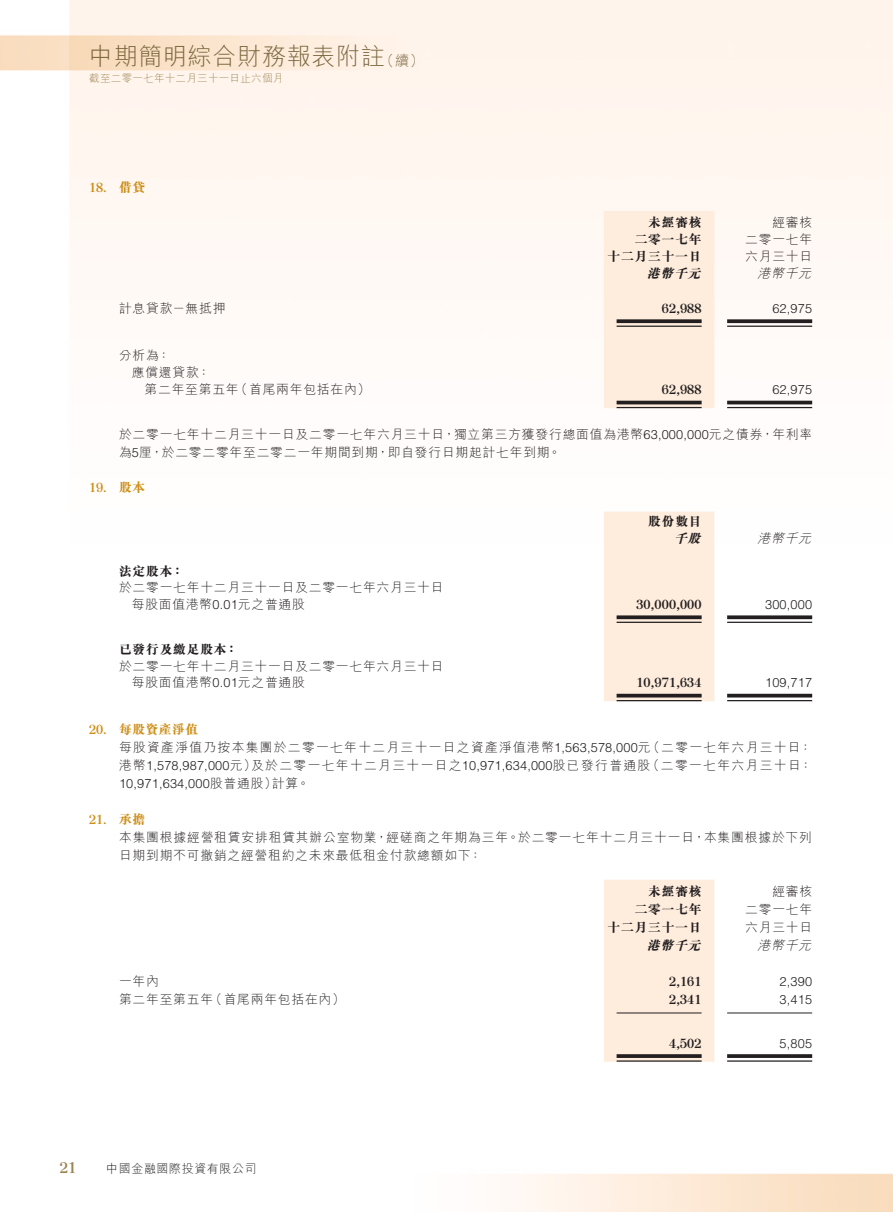
<style>
.page{position:relative;width:893px;height:1212px;background:#fff}
.page>*{position:absolute;margin:0;border:0;box-sizing:border-box;transform-origin:0 0}
.t1{font:300 24px "M Hei HK";letter-spacing:.03em;color:#79663d}
.t2{font:700 15px "Else NPL Std";color:#9b8452}
.t3{font:300 14.25px "M Hei HK";color:#79663d}
.Notes_section_body_t{font:300 12.75px/17.2px "M Hei HK";letter-spacing:.065em;color:#231f20}
.Body_Text{font:300 12.75px "M Hei HK";letter-spacing:.065em;color:#231f20}
.Notes_section_body_t-2{font:300 12.75px/18px "M Hei HK";letter-spacing:.105em;color:#231f20}
.Notes_section_body_t-3{font:300 12.75px "Helvetica LT Std";letter-spacing:.015em;color:#231f20}
.Notes_section_body_t-4{font:300 12.75px "M Hei HK";letter-spacing:.11em;color:#231f20}
.Notes_section_body_t-5{font:800 12.75px "M Sung HK";letter-spacing:.065em;color:#231f20}
.Notes_section_body_t-6{font:700 12.75px "Else NPL Std";letter-spacing:.015em;color:#231f20}
.Body_Text-2{font:700 12.75px "Else NPL Std";letter-spacing:.015em;color:#231f20}
.Body_Text-3{font:800 12.75px "M Sung HK";letter-spacing:.065em;color:#231f20}
.Body_Text-4{font:300 12.75px "Helvetica LT Std";letter-spacing:.015em;color:#231f20}
.Notes_HD1{font:800 12.75px "M Sung HK";letter-spacing:.045em;color:#cd8f19}
.Notes_HD1-2{font:700 12.75px "Else NPL Std";letter-spacing:-.005em;color:#cd8f19}
.Notes_section_body_t-7{font:italic 300 12.75px "M Hei HK";color:#231f20}
.Notes_section_body_t-8{font:italic 800 12.75px "M Sung HK";color:#231f20}
.Body_Text-5{font:italic 300 12.75px "M Hei HK";color:#231f20}
.Body_Text-6{font:italic 800 12.75px "M Sung HK";color:#231f20}
.t4{font:300 12px "M Hei HK";letter-spacing:.05em;color:#231f20}
.t5{font:300 10.5px "M Hei HK";letter-spacing:.03em;color:#9b8452}
.s1{font-family:"Helvetica LT Std"}
.s2{font-family:"M Hei HK"}
</style>
<div class="page">
<div style="left:604px;top:211px;width:110px;height:197px;background:#feeddd"></div>
<svg style="left:617px;top:319px;width:85px;height:4px"></svg>
<hr style="left:617px;top:326px;width:85px;height:1px;background:#231f20">
<svg style="left:727px;top:319px;width:85px;height:4px"></svg>
<hr style="left:727px;top:326px;width:85px;height:1px;background:#231f20">
<hr style="left:617px;top:401px;width:85px;height:3px;background:#231f20">
<hr style="left:617px;top:407px;width:85px;height:1px;background:#231f20">
<hr style="left:727px;top:401px;width:85px;height:3px;background:#231f20">
<hr style="left:727px;top:407px;width:85px;height:1px;background:#231f20">
<div style="left:604px;top:512px;width:110px;height:189px;background:#feeddd"></div>
<svg style="left:617px;top:615px;width:85px;height:4px"></svg>
<hr style="left:617px;top:622px;width:85px;height:1px;background:#231f20">
<svg style="left:727px;top:615px;width:85px;height:4px"></svg>
<hr style="left:727px;top:622px;width:85px;height:1px;background:#231f20">
<hr style="left:617px;top:694px;width:85px;height:3px;background:#231f20">
<hr style="left:617px;top:700px;width:85px;height:1px;background:#231f20">
<hr style="left:727px;top:694px;width:85px;height:3px;background:#231f20">
<hr style="left:727px;top:700px;width:85px;height:1px;background:#231f20">
<div style="left:604px;top:880px;width:110px;height:182px;background:#feeddd"></div>
<hr style="left:617px;top:1012px;width:85px;height:1px;background:#231f20">
<hr style="left:727px;top:1012px;width:85px;height:1px;background:#231f20">
<svg style="left:617px;top:1054px;width:85px;height:4px"></svg>
<hr style="left:617px;top:1060px;width:85px;height:2px;background:#231f20">
<svg style="left:727px;top:1054px;width:85px;height:4px"></svg>
<hr style="left:727px;top:1060px;width:85px;height:2px;background:#231f20">
<h1 class="t1" style="left:89px;top:44px;width:297px">中期簡明綜合財務報表附註</h1>
<p class="t3" style="left:380px;top:54px;width:46px">（續(</p>
<p class="t5" style="left:89px;top:73px;width:195px">截至二零一七年十二月三十一日止六個月</p>
<p class="Notes_HD1-2" style="left:89px;top:180px;width:19px">18.</p>
<p class="Notes_HD1-2" style="left:89px;top:480px;width:19px">19.</p>
<p class="Notes_HD1-2" style="left:89px;top:722px;width:19px">20.</p>
<p class="Notes_HD1-2" style="left:89px;top:812px;width:19px">21.</p>
<p class="Notes_HD1" style="left:119px;top:181px;width:28px">借貸</p>
<p class="Notes_section_body_t" style="left:119px;top:299px;width:108px">計息貸款－無抵押</p>
<p class="Notes_section_body_t" style="left:119px;top:346px;width:53px">分析為：</p>
<p class="Notes_section_body_t" style="left:132px;top:363px;width:80px">應償還貸款：</p>
<p class="Notes_section_body_t-5" style="left:648px;top:215px;width:55px">未經審核</p>
<p class="Notes_section_body_t" style="left:772px;top:213px;width:41px">經審核</p>
<p class="Notes_section_body_t-5" style="left:635px;top:233px;width:68px">二零一七年</p>
<p class="Notes_section_body_t" style="left:745px;top:230px;width:68px">二零一七年</p>
<p class="Notes_section_body_t-5" style="left:608px;top:250px;width:96px">十二月三十一日</p>
<p class="Notes_section_body_t" style="left:745px;top:248px;width:68px">六月三十日</p>
<p class="Notes_section_body_t-8" style="left:647px;top:267px;width:58px">港幣千元</p>
<p class="Notes_section_body_t-7" style="left:757px;top:267px;width:58px">港幣千元</p>
<p class="Notes_section_body_t-6" style="left:662px;top:300px;width:41px">62,988</p>
<p class="Notes_section_body_t-3" style="left:772px;top:300px;width:41px">62,975</p>
<p class="Notes_section_body_t" style="left:235px;top:381px;width:137px">（首尾兩年包括在內(</p>
<p class="Notes_section_body_t" style="left:145px;top:381px;width:96px">第二年至第五年</p>
<p class="Notes_section_body_t" style="left:119px;top:426px;width:695px">於二零一七年十二月三十一日及二零一七年六月三十日，獨立第三方獲發行總面值為港幣<span class="s1">63,000,000</span>元之債券，年利率為厘<span class="s1">5</span> ，於二零二零年至二零二一年期間到期，即自發行日期起計七年到期。</p>
<p class="Notes_HD1" style="left:119px;top:481px;width:28px">股本</p>
<p class="Notes_section_body_t-6" style="left:662px;top:382px;width:41px">62,988</p>
<p class="Notes_section_body_t-3" style="left:772px;top:382px;width:41px">62,975</p>
<p class="Body_Text-3" style="left:119px;top:565px;width:66px">法定股本：</p>
<p class="Body_Text" style="left:119px;top:581px;width:326px">於二零一七年十二月三十一日及二零一七年六月三十日</p>
<p class="Body_Text" style="left:132px;top:598px;width:175px">每股面值港幣<span class="s1">0.01</span>元之普通股</p>
<p class="Body_Text-3" style="left:119px;top:643px;width:120px">已發行及繳足股本：</p>
<p class="Body_Text" style="left:119px;top:660px;width:326px">於二零一七年十二月三十一日及二零一七年六月三十日</p>
<p class="Body_Text" style="left:132px;top:676px;width:175px">每股面值港幣<span class="s1">0.01</span>元之普通股</p>
<p class="Notes_HD1" style="left:119px;top:723px;width:81px">每股資產淨值</p>
<p class="Body_Text-3" style="left:648px;top:515px;width:55px">股份數目</p>
<p class="Body_Text-6" style="left:674px;top:532px;width:31px">千股</p>
<p class="Body_Text-5" style="left:757px;top:532px;width:58px">港幣千元</p>
<p class="Body_Text-2" style="left:636px;top:597px;width:67px">30,000,000</p>
<p class="Body_Text-4" style="left:765px;top:596px;width:49px">300,000</p>
<p class="Body_Text-2" style="left:636px;top:675px;width:67px">10,971,634</p>
<p class="Body_Text-4" style="left:765px;top:675px;width:49px">109,717</p>
<p class="Notes_section_body_t-2" style="left:647px;top:738px;width:166px">（二零一七年六月三十日：</p>
<p class="Notes_section_body_t-2" style="left:647px;top:738px;width:167px;text-indent:-528px">每股資產淨值乃按本集團於二零一七年十二月三十一日之資產淨值港幣<span class="s1">1,563,578,000</span>元<br>（二零一七年六月三十日：</p>
<p class="Notes_section_body_t-3" style="left:119px;top:757px;width:139px"><span class="s2">港幣</span>1,578,987,000<span class="s2">元）</span></p>
<p class="Notes_section_body_t-4" style="left:251px;top:759px;width:401px">及於二零一七年十二月三十一日之<span class="s1">10,971,634,000</span>股已發行普通股</p>
<p class="Notes_section_body_t-3" style="left:119px;top:775px;width:159px">10,971,634,000<span class="s2">股普通股）</span></p>
<p class="Notes_HD1" style="left:119px;top:813px;width:28px">承擔</p>
<p class="Notes_section_body_t" style="left:272px;top:774px;width:39px">計算。</p>
<p class="Notes_section_body_t" style="left:119px;top:828px;width:694px;line-height:18px">本集團根據經營租賃安排租賃其辦公室物業，經磋商之年期為三年。於二零一七年十二月三十一日，本集團根據於下列日期到期不可撤銷之經營租約之未來最低租金付款總額如下：</p>
<p class="Notes_section_body_t" style="left:772px;top:882px;width:41px">經審核</p>
<p class="Notes_section_body_t-5" style="left:648px;top:885px;width:55px">未經審核</p>
<p class="Notes_section_body_t-5" style="left:635px;top:903px;width:68px">二零一七年</p>
<p class="Notes_section_body_t" style="left:745px;top:900px;width:68px">二零一七年</p>
<p class="Notes_section_body_t-5" style="left:608px;top:921px;width:96px">十二月三十一日</p>
<p class="Notes_section_body_t" style="left:745px;top:918px;width:68px">六月三十日</p>
<p class="Notes_section_body_t-8" style="left:647px;top:939px;width:58px">港幣千元</p>
<p class="Notes_section_body_t-7" style="left:757px;top:939px;width:58px">港幣千元</p>
<p class="Notes_section_body_t" style="left:119px;top:972px;width:41px">一年內</p>
<p class="Notes_section_body_t-6" style="left:669px;top:974px;width:34px">2,161</p>
<p class="Notes_section_body_t-3" style="left:780px;top:973px;width:34px">2,390</p>
<p class="Notes_section_body_t" style="left:209px;top:990px;width:137px">（首尾兩年包括在內(</p>
<p class="Notes_section_body_t" style="left:119px;top:990px;width:96px">第二年至第五年</p>
<p class="Notes_section_body_t-6" style="left:669px;top:992px;width:34px">2,341</p>
<p class="Notes_section_body_t-3" style="left:780px;top:991px;width:34px">3,415</p>
<p class="Notes_section_body_t-6" style="left:669px;top:1035px;width:34px">4,502</p>
<p class="Notes_section_body_t-3" style="left:780px;top:1035px;width:34px">5,805</p>
<p class="t2" style="left:60px;top:1158px;width:18px">21</p>
<p class="t4" style="left:106px;top:1162px;width:152px">中國金融國際投資有限公司</p>
</div>
